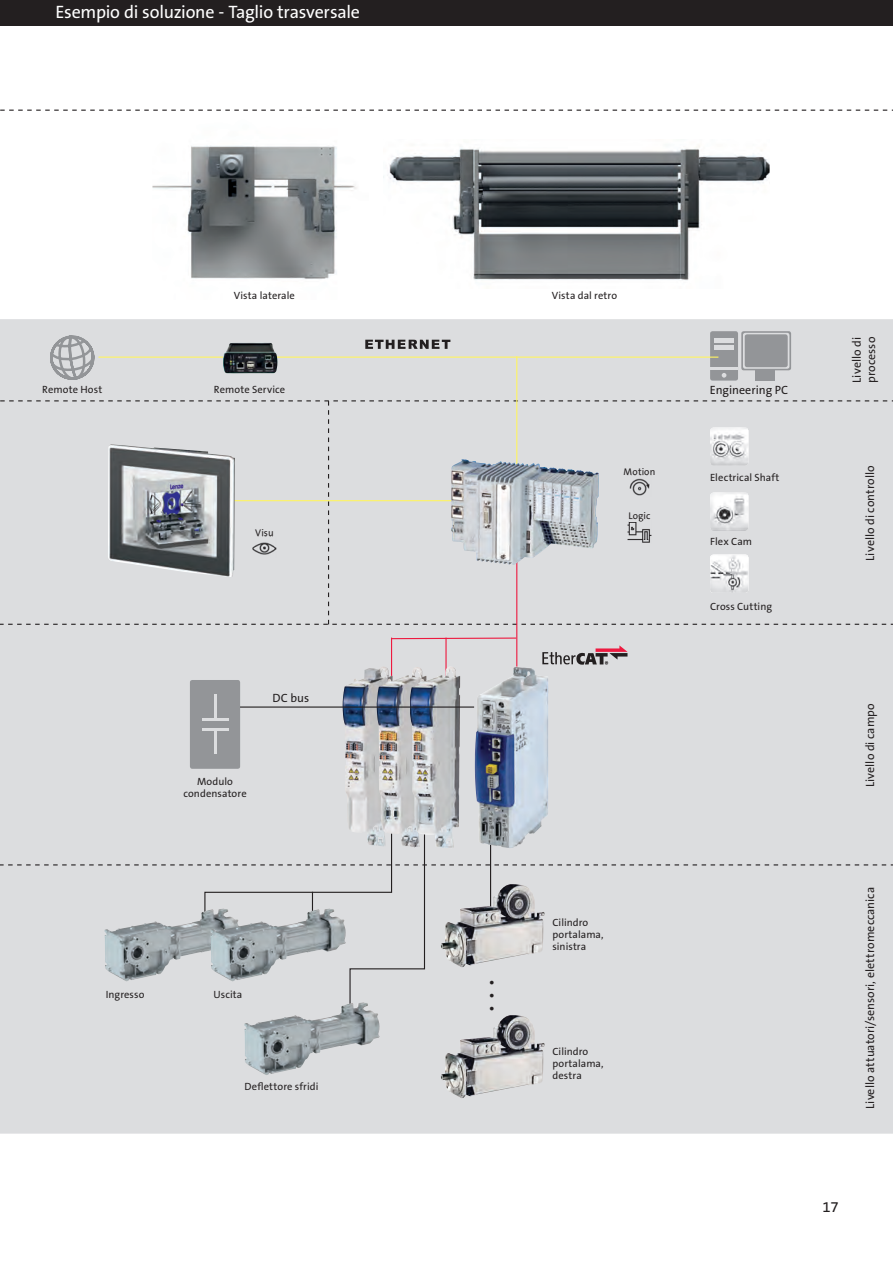
<style>
.page{position:relative;width:893px;height:1263px;background:#fff}
.page>*{position:absolute;margin:0;border:0;box-sizing:border-box;transform-origin:0 0}
.t1{font:30px "The Sans B5 Plain";color:#231f20}
.t2{font:18px "The Sans B5 Plain";letter-spacing:-.015em;color:#fff}
.t3{font:15px "The Sans B5 Plain";color:#231f20}
.t4{font:12px/14.4px "The Sans B5 Plain";letter-spacing:.005em;color:#231f20}
.t5{font:10.5px/12px "The Sans B5 Plain";letter-spacing:.01em;color:#231f20}
.t6{font:9.75px "The Sans B5 Plain";letter-spacing:.015em;color:#231f20}
</style>
<div class="page">
<div style="left:0;top:319px;width:892px;height:814px;background:#dcdddf"></div>
<svg style="left:0;top:110px;width:892px;height:1px"></svg>
<hr style="left:516px;top:356px;width:1px;height:114px;background:#fff461">
<div style="left:709px;top:331px;width:28px;height:49px;background:#939598;border-radius:2px"></div>
<div style="left:714px;top:338px;width:19px;height:5px;background:#dcdddf"></div>
<div style="left:714px;top:345px;width:19px;height:5px;background:#dcdddf"></div>
<hr style="left:709px;top:367px;width:28px;height:3px;background:#dcdddf">
<svg style="left:721px;top:373px;width:5px;height:5px"></svg>
<svg style="left:741px;top:331px;width:49px;height:39px"></svg>
<div style="left:754px;top:370px;width:19px;height:10px;background:#939598"></div>
<svg style="left:742px;top:333px;width:47px;height:36px"></svg>
<div style="left:744px;top:334px;width:43px;height:33px;background:#939598;border-radius:2px"></div>
<svg style="left:365px;top:340px;width:85px;height:9px"></svg>
<svg style="left:50px;top:335px;width:45px;height:45px"></svg>
<svg style="left:0;top:801px;width:892px;height:215px"></svg>
<div style="left:190px;top:680px;width:50px;height:89px;background:#939598;border-radius:2px"></div>
<hr style="left:201px;top:718px;width:27px;height:2px;background:#dcdddf">
<hr style="left:214px;top:695px;width:2px;height:23px;background:#dcdddf">
<hr style="left:201px;top:728px;width:27px;height:3px;background:#dcdddf">
<hr style="left:214px;top:731px;width:2px;height:23px;background:#dcdddf">
<hr style="left:516px;top:515px;width:1px;height:162px;background:#ed1a40">
<svg style="left:392px;top:637px;width:125px;height:3px"></svg>
<hr style="left:391px;top:637px;width:1px;height:40px;background:#ed1a40">
<hr style="left:445px;top:637px;width:1px;height:40px;background:#ed1a40">
<svg style="left:542px;top:645px;width:85px;height:20px"></svg>
<svg style="left:0;top:400px;width:892px;height:225px"></svg>
<img style="left:709px;top:554px;width:39px;height:39px">
<hr style="left:212px;top:500px;width:248px;height:1px;background:#fff461">
<hr style="left:490px;top:808px;width:1px;height:127px;background:#231f20">
<img style="left:474px;top:666px;width:74px;height:182px">
<img style="left:104px;top:908px;width:106px;height:73px">
<img style="left:210px;top:908px;width:135px;height:73px">
<img style="left:440px;top:884px;width:104px;height:83px">
<img style="left:440px;top:1018px;width:104px;height:80px">
<img style="left:108px;top:444px;width:127px;height:133px">
<img style="left:451px;top:459px;width:147px;height:106px">
<img style="left:342px;top:668px;width:34px;height:57px">
<img style="left:376px;top:667px;width:50px;height:181px">
<img style="left:410px;top:666px;width:39px;height:48px">
<hr style="left:240px;top:706px;width:234px;height:1px;background:#231f20">
<img style="left:244px;top:1002px;width:135px;height:73px">
<img style="left:383px;top:145px;width:386px;height:136px">
<img style="left:152px;top:145px;width:205px;height:134px">
<div style="left:0;top:0;width:892px;height:26px;background:#231f20"></div>
<hr style="left:98px;top:356px;width:620px;height:2px;background:#fff461">
<img style="left:222px;top:343px;width:55px;height:30px">
<h2 class="t2" style="left:55px;top:3px;width:306px">Esempio di soluzione - Taglio trasversale</h2>
<p class="t5" style="left:234px;top:290px;width:63px">Vista laterale</p>
<p class="t5" style="left:551px;top:290px;width:67px">Vista dal retro</p>
<p class="t5" style="left:42px;top:384px;width:61px">Remote Host</p>
<p class="t5" style="left:214px;top:384px;width:73px">Remote Service</p>
<p class="t4" style="left:709px;top:383px;width:80px">Engineering PC</p>
<p class="t6" style="left:255px;top:528px;width:20px">Visu</p>
<p class="t4" style="left:272px;top:691px;width:38px">DC bus</p>
<p class="t5" style="left:183px;top:776px;width:65px;text-align:center">Modulo condensatore</p>
<p class="t5" style="left:106px;top:989px;width:40px">Ingresso</p>
<p class="t5" style="left:213px;top:989px;width:30px">Uscita</p>
<p class="t5" style="left:244px;top:1081px;width:75px">Deflettore sfridi</p>
<p class="t6" style="left:623px;top:467px;width:33px">Motion</p>
<p class="t6" style="left:628px;top:511px;width:24px">Logic</p>
<p class="t5" style="left:709px;top:471px;width:71px">Electrical Shaft</p>
<p class="t5" style="left:709px;top:536px;width:43px">Flex Cam</p>
<p class="t5" style="left:709px;top:600px;width:63px">Cross Cutting</p>
<h1 class="t1" style="left:467px;top:1012px;width:35px;rotate:-90deg">. . .</h1>
<p class="t5" style="left:552px;top:917px;width:53px">Cilindro portalama, sinistra</p>
<p class="t5" style="left:552px;top:1045px;width:53px">Cilindro portalama, destra</p>
<p class="t4" style="left:849px;top:383px;width:48px;rotate:-90deg">Livello di processo</p>
<p class="t4" style="left:863px;top:561px;width:97px;rotate:-90deg">Livello di controllo</p>
<p class="t4" style="left:863px;top:787px;width:85px;rotate:-90deg">Livello di campo</p>
<p class="t4" style="left:863px;top:1109px;width:223px;rotate:-90deg">Livello attuatori/sensori, elettromeccanica</p>
<h3 class="t3" style="left:822px;top:1199px;width:18px">17</h3>
</div>
